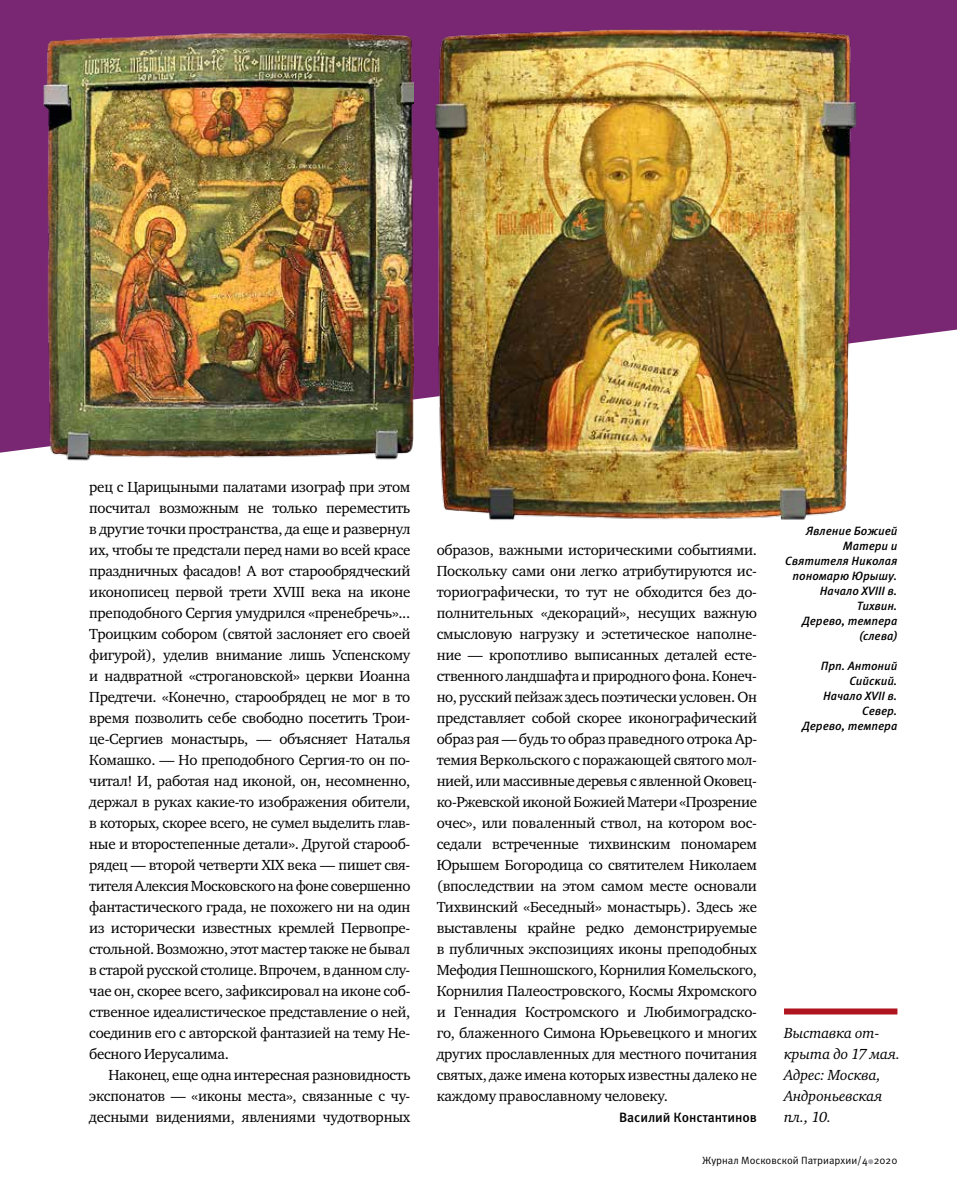
<style>
.page{position:relative;width:957px;height:1191px;background:#fff}
.page>*{position:absolute;margin:0;border:0;box-sizing:border-box;transform-origin:0 0}
.t1{font:15px/21px "Charter ITC";letter-spacing:-.015em;color:#000;text-align:justify}
.t2{font:italic 15px/21px "Charter ITC";letter-spacing:-.005em;color:#000}
.t3{font:500 13.5px "Meta Pro";letter-spacing:-.005em;color:#000}
.t4{font:italic 500 12px/15px "Meta Pro";letter-spacing:-.005em;color:#000;text-align:right}
.t5{font:10.5px "Meta Pro";color:#000}
</style>
<div class="page">
<svg style="left:868px;top:1159px;width:5px;height:5px"></svg>
<svg style="left:0;top:0;width:957px;height:453px;background:#8b4486"></svg>
<img style="left:433px;top:25px;width:426px;height:495px">
<div style="left:784px;top:1008px;width:113px;height:6px;background:#b0151f"></div>
<img style="left:44px;top:25px;width:369px;height:436px">
<p class="t1" style="left:89px;top:476px;width:323px">рец с Царицыными палатами изограф при этом посчитал возможным не только переместить в другие точки пространства, да еще и развернул их, чтобы те предстали перед нами во всей красе праздничных фасадов! А вот старообрядческий иконописец первой трети XVIII века на иконе преподобного Сергия умудрился «пренебречь»...<br>Троицким собором (святой заслоняет его своей фигурой), уделив внимание лишь Успенскому и надвратной «строгановской» церкви Иоанна Предтечи. «Конечно, старообрядец не мог в то время позволить себе свободно посетить Трои&shy;це-Сергиев монастырь, — объясняет Наталья Комашко. — Но преподобного Сергия-то он по&shy;читал! И, работая над иконой, он, несомненно, держал в руках какие-то изображения обители, в которых, скорее всего, не сумел выделить глав&shy;ные и второстепенные детали». Другой старооб&shy;рядец — второй четверти XIX века — пишет свя&shy;тителя Алексия Московского на фоне совершенно фантастического града, не похожего ни на один из исторически известных кремлей Первопре&shy;стольной. Возможно, этот мастер также не бывал в старой русской столице. Впрочем, в данном слу&shy;чае он, скорее всего, зафиксировал на иконе соб&shy;ственное идеалистическое представление о ней, соединив его с авторской фантазией на тему Не&shy;бесного Иерусалима.</p>
<p class="t1" style="left:89px;top:1064px;width:323px;text-indent:19px">Наконец, еще одна интересная разновидность экспонатов — «иконы места», связанные с чу&shy;десными видениями, явлениями чудотворных</p>
<p class="t1" style="left:437px;top:539px;width:322px">образов, важными историческими событиями.<br>Поскольку сами они легко атрибутируются ис&shy;ториографически, то тут не обходится без до&shy;полнительных «декораций», несущих важную смысловую нагрузку и эстетическое наполне&shy;ние — кропотливо выписанных деталей есте&shy;ственного ландшафта и природного фона. Конеч&shy;но, русский пейзаж здесь поэтически условен. Он представляет собой скорее иконографический образ рая — будь то образ праведного отрока Ар&shy;темия Веркольского с поражающей святого мол&shy;нией, или массивные деревья с явленной Оковец&shy;ко-Ржевской иконой Божией Матери «Прозрение очес», или поваленный ствол, на котором вос&shy;седали встреченные тихвинским пономарем Юрышем Богородица со святителем Николаем (впоследствии на этом самом месте основали Тихвинский «Беседный» монастырь). Здесь же выставлены крайне редко демонстрируемые в публичных экспозициях иконы преподобных Мефодия Пешношского, Корнилия Комельского, Корнилия Палеостровского, Космы Яхромского и Геннадия Костромского и Любимоградско&shy;го, блаженного Симона Юрьевецкого и многих других прославленных для местного почитания святых, даже имена которых известны далеко не каждому православному человеку.</p>
<p class="t3" style="left:619px;top:1109px;width:139px">Василий Константинов</p>
<p class="t4" style="left:785px;top:524px;width:114px">Явление Божией<br>Матери и<br>Святителя Николая пономарю Юрышу.<br>Начало XVIII в.<br>Тихвин.<br>Дерево, темпера (слева)</p>
<p class="t4" style="left:802px;top:659px;width:97px">Прп. Антоний<br>Сийский.<br>Начало XVII в.<br>Север.<br>Дерево, темпера</p>
<p class="t2" style="left:784px;top:1022px;width:118px">Выставка от&shy;крыта до 17 мая.<br>Адрес: Москва,<br>Андроньевская пл., 10.</p>
<p class="t5" style="left:702px;top:1153px;width:197px">Журнал Московской Патриархии/4 2020</p>
</div>
